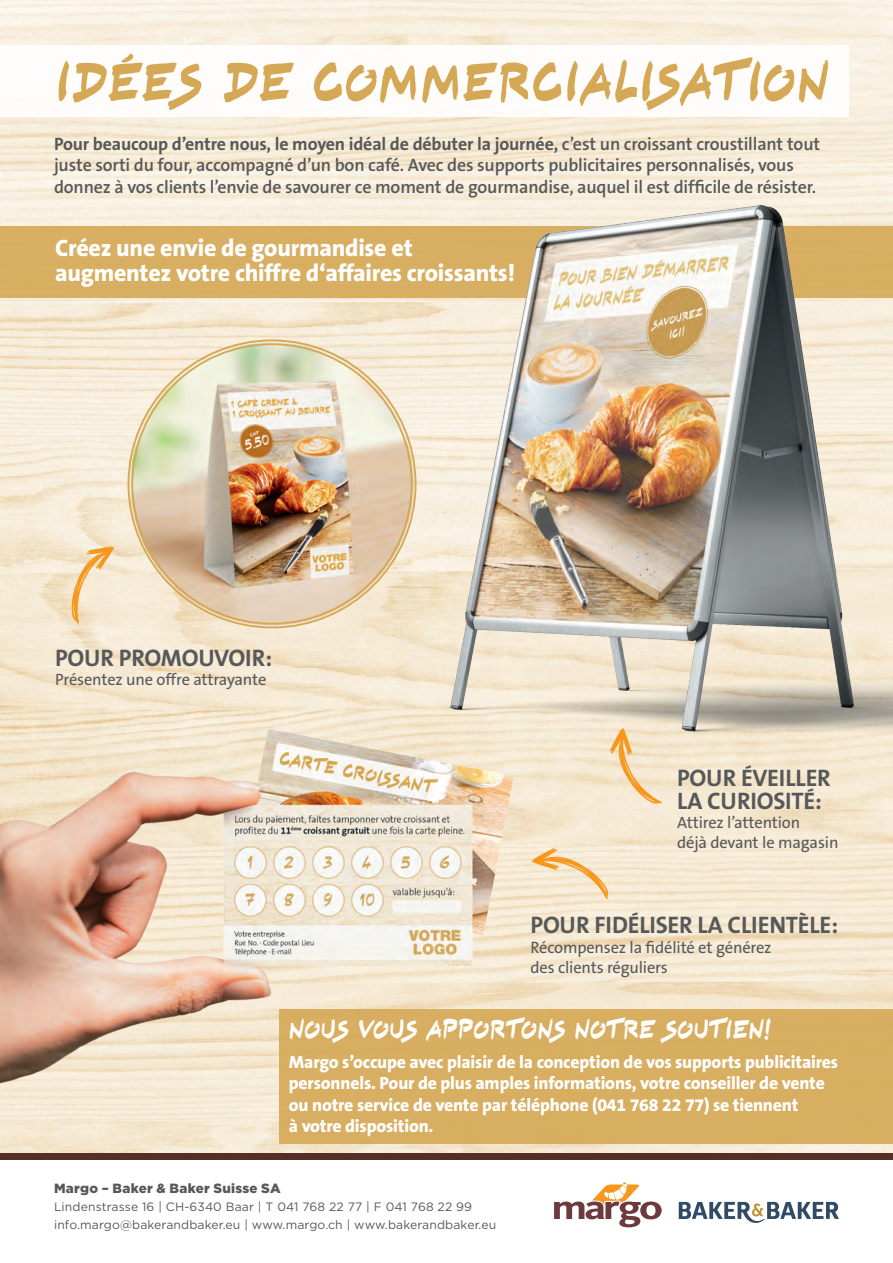
<style>
.page{position:relative;width:893px;height:1263px;background:#fff}
.page>*{position:absolute;margin:0;border:0;box-sizing:border-box;transform-origin:0 0}
.t1{font:55.8px "KAZ Yinfo";letter-spacing:-.005em;color:#d5a855}
.t2{font:27px "KAZ Yinfo";letter-spacing:-.01em;color:#fff}
.t3{font:800 24px/24.8px "The Sans B8";letter-spacing:-.01em;color:#fff}
.t4{font:700 24px/22.5px "The Sans B7";letter-spacing:-.01em;color:#57585a}
.t5{font:600 18px/21.6px "The Sans B6";letter-spacing:-.01em;color:#57585a}
.t6{font:700 18px "The Sans B7";letter-spacing:-.01em;color:#57585a}
.t7{font:800 17.7px/21.3px "The Sans B8";letter-spacing:-.01em;color:#fff}
.t8{font:16.5px/19.8px "The Sans B5 Plain";letter-spacing:-.01em;color:#57585a}
.t9{font:900 13.35px "Gotham";letter-spacing:.02em;color:#57585a}
.t10{font:12.15px/18px "Gotham";letter-spacing:.01em;color:#57585a}
.s1{font-family:"The Sans B6";font-weight:600}
</style>
<div class="page">
<img style="left:0;top:0;width:893px;height:1153px">
<div style="left:0;top:1153px;width:893px;height:7px;background:#542f26"></div>
<svg style="left:679px;top:1202px;width:160px;height:21px"></svg>
<svg style="left:554px;top:1182px;width:108px;height:45px"></svg>
<div style="left:0;top:45px;width:849px;height:72px;background:#fff"></div>
<div style="left:0;top:226px;width:893px;height:72px;background:#d8af62"></div>
<div style="left:279px;top:1009px;width:614px;height:134px;background:#d8ae61"></div>
<svg style="left:610px;top:786px;width:52px;height:19px"></svg>
<svg style="left:72px;top:547px;width:42px;height:77px"></svg>
<img style="left:346px;top:34px;width:547px;height:752px">
<img style="left:130px;top:342px;width:284px;height:283px;border-radius:142px">
<img style="left:0;top:691px;width:583px;height:416px">
<svg style="left:532px;top:848px;width:78px;height:51px"></svg>
<h1 class="t1" style="left:54px;top:48px;width:776px">IDÉES DE COMMERCIALISATION</h1>
<p class="t6" style="left:54px;top:134px;width:768px">Pour beaucoup d’entre nous, le moyen idéal de débuter la journée, <span class="s1">c’est un croissant croustillant tout</span></p>
<p class="t5" style="left:54px;top:155px;width:764px">juste sorti du four, accompagné d’un bon café. Avec des supports publicitaires personnalisés, vous donnez à vos clients l’envie de savourer ce moment de gourmandise, auquel il est difficile de résister.</p>
<h3 class="t3" style="left:55px;top:236px;width:462px">Créez une envie de gourmandise et augmentez votre chiffre d‘affaires croissants!</h3>
<h3 class="t4" style="left:55px;top:647px;width:219px">POUR PROMOUVOIR:</h3>
<p class="t8" style="left:55px;top:671px;width:213px">Présentez une offre attrayante</p>
<h3 class="t4" style="left:677px;top:767px;width:155px">POUR ÉVEILLER<br>LA CURIOSITÉ:</h3>
<p class="t8" style="left:677px;top:814px;width:163px">Attirez l’attention<br>déjà devant le magasin</p>
<h3 class="t4" style="left:531px;top:915px;width:309px">POUR FIDÉLISER LA CLIENTÈLE:</h3>
<p class="t8" style="left:531px;top:938px;width:243px">Récompensez la fidélité et générez des clients réguliers</p>
<h2 class="t2" style="left:289px;top:1013px;width:485px">NOUS VOUS APPORTONS NOTRE SOUTIEN!</h2>
<p class="t7" style="left:289px;top:1052px;width:551px">Margo s’occupe avec plaisir de la conception de vos supports publicitaires personnels. Pour de plus amples informations, votre conseiller de vente ou notre service de vente par téléphone (041 768 22 77) se tiennent<br>à votre disposition.</p>
<p class="t9" style="left:54px;top:1179px;width:228px">Margo – Baker &amp; Baker Suisse SA</p>
<p class="t10" style="left:54px;top:1197px;width:444px">Lindenstrasse 16 | CH-6340 Baar | T 041 768 22 77 | F 041 768 22 99 info.margo@bakerandbaker.eu | www.margo.ch | www.bakerandbaker.eu</p>
</div>
